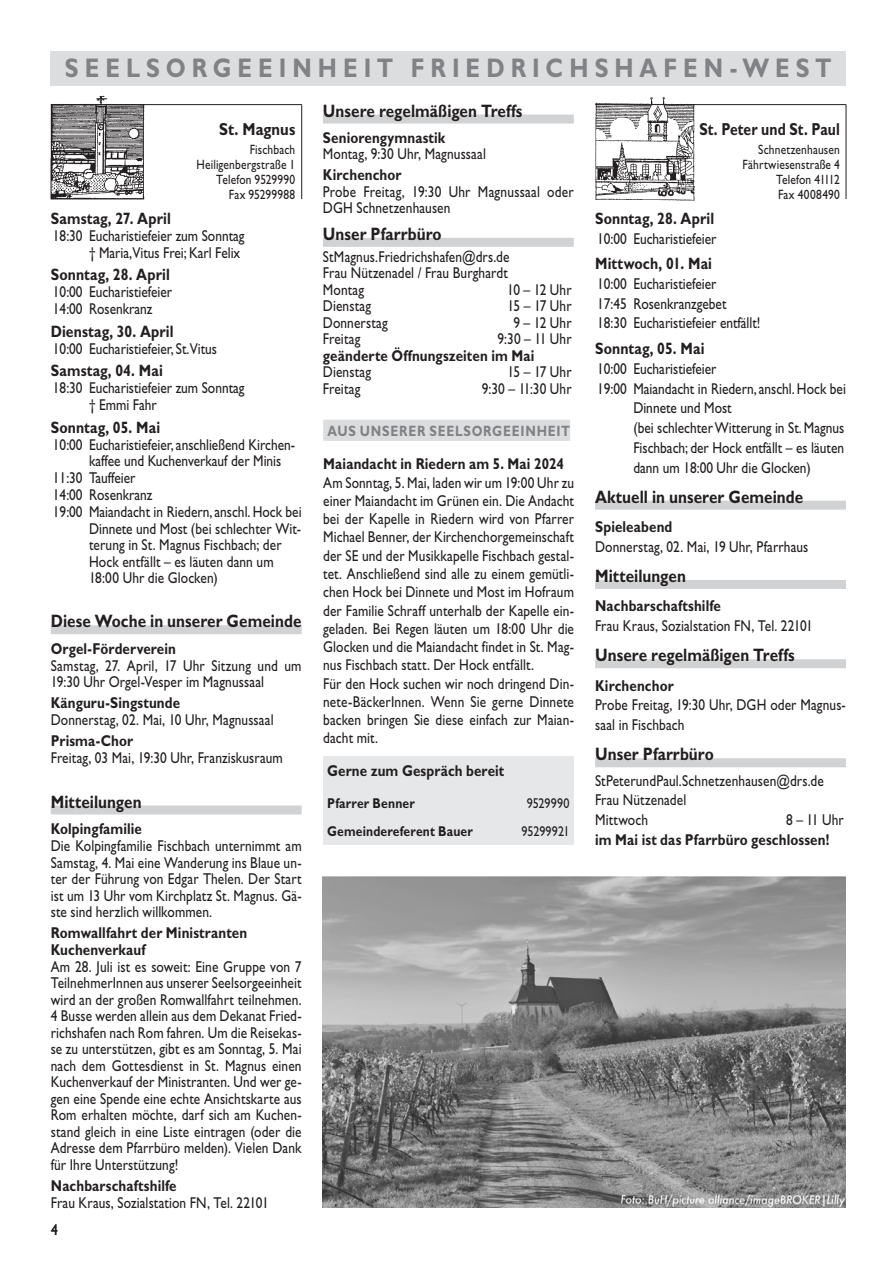
<style>
.page{position:relative;width:893px;height:1263px;background:#fff}
.page>*{position:absolute;margin:0;border:0;box-sizing:border-box;transform-origin:0 0}
.t1{font:700 27px "Gill Sans Std";letter-spacing:.26em;color:#808285;scale:.85 1}
.t2{font:700 18px "Gill Sans Std";letter-spacing:.005em;color:#231f20;scale:.85 1}
.t3{font:700 17.4px "Gill Sans Std";letter-spacing:.005em;color:#231f20;scale:.8 1}
.t4{font:700 17.4px "Gill Sans Std";letter-spacing:.005em;color:#231f20;scale:.85 1}
.t5{font:700 16.5px "Gill Sans Std";letter-spacing:.01em;color:#231f20;scale:.85 1}
.t6{font:15.75px/16.5px "Gill Sans Std";letter-spacing:.005em;color:#231f20;scale:.85 1}
.t7{font:700 15.75px/16.5px "Gill Sans Std";letter-spacing:.01em;color:#231f20;scale:.85 1}
.t8{font:700 15px "Gill Sans Std";letter-spacing:.065em;color:#808285;scale:.83 1}
.t9{font:700 14.25px "Gill Sans Std";letter-spacing:.015em;color:#231f20;scale:.85 1}
.t10{font:14.25px "Gill Sans Std";color:#231f20;scale:.85 1}
.t11{font:13.5px/15px "Gill Sans Std";letter-spacing:.015em;color:#231f20;text-align:right;scale:.85 1}
</style>
<div class="page">
<div style="left:51px;top:51px;width:795px;height:34px;background:#dcdddf"></div>
<div style="left:51px;top:625px;width:251px;height:9px;background:#d1d2d4"></div>
<div style="left:51px;top:805px;width:251px;height:9px;background:#d1d2d4"></div>
<div style="left:323px;top:115px;width:251px;height:9px;background:#d1d2d4"></div>
<div style="left:323px;top:238px;width:251px;height:9px;background:#d1d2d4"></div>
<div style="left:595px;top:501px;width:251px;height:9px;background:#d1d2d4"></div>
<div style="left:595px;top:580px;width:251px;height:9px;background:#d1d2d4"></div>
<div style="left:595px;top:659px;width:251px;height:9px;background:#d1d2d4"></div>
<div style="left:595px;top:758px;width:251px;height:9px;background:#d1d2d4"></div>
<div style="left:323px;top:420px;width:247px;height:21px;background:#dcdddf"></div>
<hr style="left:51px;top:104px;width:251px;height:1px;background:#231f20">
<img style="left:51px;top:96px;width:94px;height:104px">
<hr style="left:301px;top:104px;width:1px;height:95px;background:#231f20">
<img style="left:595px;top:97px;width:99px;height:104px">
<hr style="left:595px;top:104px;width:251px;height:1px;background:#231f20">
<hr style="left:846px;top:104px;width:1px;height:95px;background:#231f20">
<div style="left:323px;top:757px;width:251px;height:88px;background:#e6e7e9"></div>
<img style="left:323px;top:876px;width:523px;height:332px">
<h1 class="t1" style="left:65px;top:52px;width:904px">SEELSORGEEINHEIT FRIEDRICHSHAFEN-WEST</h1>
<p class="t4" style="left:219px;top:119px;width:91px">St. Magnus</p>
<p class="t11" style="left:197px;top:142px;width:118px">Fischbach<br>Heiligenbergstraße 1<br>Telefon 9529990<br>Fax 95299988</p>
<p class="t5" style="left:51px;top:209px;width:143px">Samstag, 27. April</p>
<p class="t6" style="left:53px;top:227px;width:227px;line-height:17px;text-align:right">18:30 Eucharistiefeier zum Sonntag † Maria,Vitus Frei; Karl Felix</p>
<p class="t5" style="left:51px;top:265px;width:142px">Sonntag, 28. April</p>
<p class="t6" style="left:53px;top:284px;width:142px;line-height:17px">10:00 Eucharistiefeier<br>14:00 Rosenkranz</p>
<p class="t5" style="left:51px;top:321px;width:146px">Dienstag, 30. April</p>
<p class="t6" style="left:53px;top:340px;width:194px">10:00 Eucharistiefeier, St.Vitus</p>
<p class="t5" style="left:51px;top:361px;width:133px">Samstag, 04. Mai</p>
<p class="t6" style="left:89px;top:380px;width:185px;line-height:17px;text-indent:-36px">18:30 Eucharistiefeier zum Sonntag † Emmi Fahr</p>
<p class="t5" style="left:51px;top:418px;width:130px">Sonntag, 05. Mai</p>
<p class="t6" style="left:53px;top:436px;width:286px">10:00 Eucharistiefeier, anschließend Kirchen-</p>
<p class="t6" style="left:89px;top:453px;width:228px">kaffee und Kuchenverkauf der Minis</p>
<p class="t6" style="left:53px;top:470px;width:99px">11:30 Tauffeier</p>
<p class="t6" style="left:53px;top:487px;width:119px">14:00 Rosenkranz</p>
<p class="t6" style="left:53px;top:504px;width:294px">19:00 Maiandacht in Riedern, anschl. Hock bei</p>
<p class="t6" style="left:89px;top:520px;width:251px">Dinnete und Most (bei schlechter Wit-</p>
<p class="t6" style="left:89px;top:537px;width:228px">terung in St. Magnus Fischbach; der</p>
<p class="t6" style="left:89px;top:553px;width:219px">Hock entfällt – es läuten dann um</p>
<p class="t6" style="left:89px;top:570px;width:153px">18:00 Uhr die Glocken)</p>
<p class="t2" style="left:51px;top:611px;width:296px">Diese Woche in unserer Gemeinde</p>
<p class="t7" style="left:51px;top:640px;width:149px">Orgel-Förderverein</p>
<p class="t6" style="left:51px;top:657px;width:297px">Samstag, 27. April, 17 Uhr Sitzung und um<br>19:30 Uhr Orgel-Vesper im Magnussaal</p>
<p class="t7" style="left:51px;top:695px;width:154px">Känguru-Singstunde</p>
<p class="t6" style="left:51px;top:712px;width:264px">Donnerstag, 02. Mai, 10 Uhr, Magnussaal</p>
<p class="t7" style="left:51px;top:733px;width:98px">Prisma-Chor</p>
<p class="t6" style="left:51px;top:750px;width:275px">Freitag, 03 Mai, 19:30 Uhr, Franziskusraum</p>
<p class="t2" style="left:51px;top:791px;width:108px">Mitteilungen</p>
<p class="t7" style="left:51px;top:820px;width:109px">Kolpingfamilie</p>
<p class="t6" style="left:51px;top:837px;width:297px;text-align:justify">Die Kolpingfamilie Fischbach unternimmt am Samstag, 4. Mai eine Wanderung ins Blaue un&shy;ter der Führung von Edgar Thelen. Der Start ist um 13 Uhr vom Kirchplatz St. Magnus. Gä&shy;ste sind herzlich willkommen.</p>
<p class="t7" style="left:51px;top:924px;width:233px">Romwallfahrt der Ministranten<br>Kuchenverkauf</p>
<p class="t6" style="left:51px;top:958px;width:297px;text-align:justify">Am 28. Juli ist es soweit: Eine Gruppe von 7<br>TeilnehmerInnen aus unserer Seelsorgeeinheit wird an der großen Romwallfahrt teilnehmen.<br>4 Busse werden allein aus dem Dekanat Fried&shy;richshafen nach Rom fahren. Um die Reisekas&shy;se zu unterstützen, gibt es am Sonntag, 5. Mai nach dem Gottesdienst in St. Magnus einen Kuchenverkauf der Ministranten. Und wer ge&shy;gen eine Spende eine echte Ansichtskarte aus Rom erhalten möchte, darf sich am Kuchen&shy;stand gleich in eine Liste eintragen (oder die Adresse dem Pfarrbüro melden). Vielen Dank für Ihre Unterstützung!</p>
<p class="t7" style="left:51px;top:1177px;width:150px">Nachbarschaftshilfe</p>
<p class="t6" style="left:51px;top:1194px;width:258px">Frau Kraus, Sozialstation FN, Tel. 22101</p>
<p class="t6" style="left:51px;top:1222px;width:9px">4</p>
<p class="t2" style="left:323px;top:100px;width:236px">Unsere regelmäßigen Treffs</p>
<p class="t7" style="left:323px;top:129px;width:146px">Seniorengymnastik</p>
<p class="t6" style="left:323px;top:146px;width:193px">Montag, 9:30 Uhr, Magnussaal</p>
<p class="t7" style="left:323px;top:166px;width:94px">Kirchenchor</p>
<p class="t6" style="left:323px;top:183px;width:297px">Probe Freitag, 19:30 Uhr Magnussaal oder<br>DGH Schnetzenhausen</p>
<p class="t2" style="left:323px;top:223px;width:141px">Unser Pfarrbüro</p>
<p class="t6" style="left:323px;top:248px;width:221px;text-align:justify">StMagnus.Friedrichshafen@drs.de Frau Nützenadel / Frau Burghardt Montag</p>
<p class="t6" style="left:507px;top:281px;width:77px">10 – 12 Uhr</p>
<p class="t6" style="left:323px;top:298px;width:58px">Dienstag</p>
<p class="t6" style="left:507px;top:298px;width:77px">15 – 17 Uhr</p>
<p class="t6" style="left:323px;top:314px;width:78px">Donnerstag</p>
<p class="t6" style="left:513px;top:314px;width:70px">9 – 12 Uhr</p>
<p class="t6" style="left:323px;top:331px;width:46px">Freitag</p>
<p class="t6" style="left:498px;top:331px;width:89px">9:30 – 11 Uhr</p>
<p class="t7" style="left:323px;top:347px;width:250px">geänderte Öffnungszeiten im Mai</p>
<p class="t6" style="left:323px;top:364px;width:58px">Dienstag</p>
<p class="t6" style="left:507px;top:364px;width:77px">15 – 17 Uhr</p>
<p class="t6" style="left:323px;top:380px;width:46px">Freitag</p>
<p class="t6" style="left:482px;top:380px;width:107px">9:30 – 11:30 Uhr</p>
<p class="t8" style="left:327px;top:422px;width:294px">AUS UNSERER SEELSORGEEINHEIT</p>
<p class="t7" style="left:323px;top:456px;width:285px">Maiandacht in Riedern am 5. Mai 2024</p>
<p class="t6" style="left:323px;top:473px;width:297px;line-height:18.3px">Am Sonntag, 5. Mai, laden wir um 19:00 Uhr zu einer Maiandacht im Grünen ein. Die Andacht bei der Kapelle in Riedern wird von Pfarrer Michael Benner, der Kirchenchorgemeinschaft der SE und der Musikkapelle Fischbach gestal&shy;tet. Anschließend sind alle zu einem gemütli&shy;chen Hock bei Dinnete und Most im Hofraum der Familie Schraff unterhalb der Kapelle ein&shy;geladen. Bei Regen läuten um 18:00 Uhr die Glocken und die Maiandacht findet in St. Mag&shy;nus Fischbach statt. Der Hock entfällt.<br>Für den Hock suchen wir noch dringend Din&shy;nete-BäckerInnen. Wenn Sie gerne Dinnete backen bringen Sie diese einfach zur Maian&shy;dacht mit.</p>
<p class="t7" style="left:327px;top:762px;width:210px">Gerne zum Gespräch bereit</p>
<p class="t9" style="left:327px;top:795px;width:105px">Pfarrer Benner</p>
<p class="t10" style="left:527px;top:795px;width:52px">9529990</p>
<p class="t9" style="left:327px;top:823px;width:173px">Gemeindereferent Bauer</p>
<p class="t10" style="left:521px;top:823px;width:58px">95299921</p>
<p class="t3" style="left:699px;top:119px;width:177px">St. Peter und St. Paul</p>
<p class="t11" style="left:742px;top:142px;width:116px">Schnetzenhausen<br>Fährtwiesenstraße 4<br>Telefon 41112<br>Fax 4008490</p>
<p class="t5" style="left:595px;top:209px;width:142px">Sonntag, 28. April</p>
<p class="t6" style="left:597px;top:230px;width:142px">10:00 Eucharistiefeier</p>
<p class="t5" style="left:595px;top:254px;width:139px">Mittwoch, 01. Mai</p>
<p class="t6" style="left:597px;top:274px;width:194px;line-height:19.8px">10:00 Eucharistiefeier<br>17:45 Rosenkranzgebet<br>18:30 Eucharistiefeier entfällt!</p>
<p class="t5" style="left:595px;top:339px;width:130px">Sonntag, 05. Mai</p>
<p class="t6" style="left:597px;top:360px;width:142px">10:00 Eucharistiefeier</p>
<p class="t6" style="left:597px;top:380px;width:294px">19:00 Maiandacht in Riedern, anschl. Hock bei</p>
<p class="t6" style="left:633px;top:400px;width:117px">Dinnete und Most</p>
<p class="t6" style="left:633px;top:420px;width:250px">(bei schlechter Witterung in St. Magnus</p>
<p class="t6" style="left:633px;top:439px;width:249px">Fischbach; der Hock entfällt – es läuten</p>
<p class="t6" style="left:633px;top:459px;width:210px">dann um 18:00 Uhr die Glocken)</p>
<p class="t2" style="left:595px;top:486px;width:246px">Aktuell in unserer Gemeinde</p>
<p class="t7" style="left:595px;top:518px;width:92px">Spieleabend</p>
<p class="t6" style="left:595px;top:538px;width:253px">Donnerstag, 02. Mai, 19 Uhr, Pfarrhaus</p>
<p class="t2" style="left:595px;top:565px;width:108px">Mitteilungen</p>
<p class="t7" style="left:595px;top:598px;width:150px">Nachbarschaftshilfe</p>
<p class="t6" style="left:595px;top:618px;width:258px">Frau Kraus, Sozialstation FN, Tel. 22101</p>
<p class="t2" style="left:595px;top:645px;width:236px">Unsere regelmäßigen Treffs</p>
<p class="t7" style="left:595px;top:677px;width:94px">Kirchenchor</p>
<p class="t6" style="left:595px;top:695px;width:297px;line-height:19.8px">Probe Freitag, 19:30 Uhr, DGH oder Magnus&shy;saal in Fischbach</p>
<p class="t2" style="left:595px;top:744px;width:141px">Unser Pfarrbüro</p>
<p class="t6" style="left:595px;top:770px;width:271px;line-height:19.8px">StPeterundPaul.Schnetzenhausen@drs.de<br>Frau Nützenadel<br>Mittwoch</p>
<p class="t6" style="left:786px;top:811px;width:69px">8 – 11 Uhr</p>
<p class="t7" style="left:595px;top:831px;width:277px">im Mai ist das Pfarrbüro geschlossen!</p>
</div>
